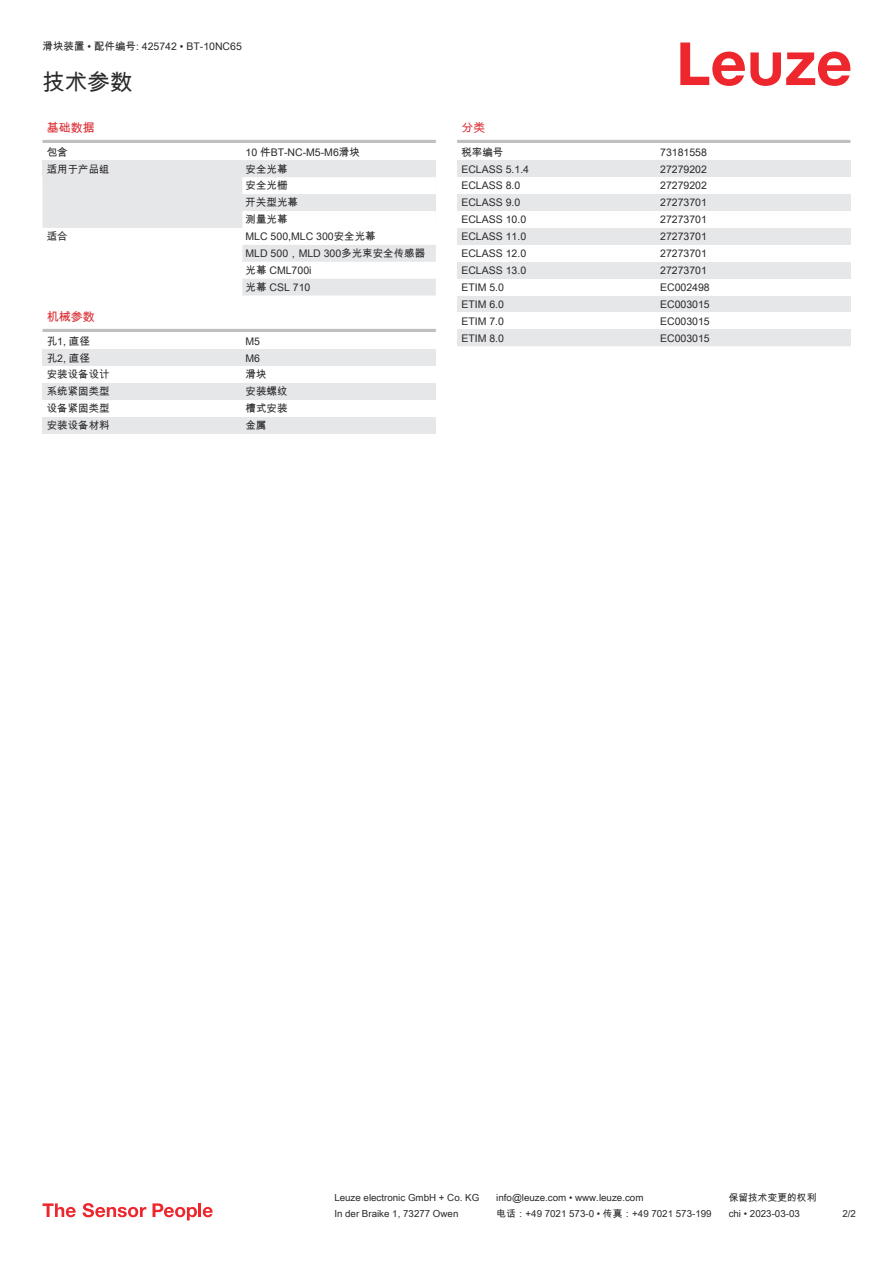
<style>
.page{position:relative;width:893px;height:1263px;background:#fff}
.page>*{position:absolute;margin:0;border:0;box-sizing:border-box;transform-origin:0 0}
.t1{font:22.5px "Arial Unicode MS";color:#2b292a}
.t2{font:12px "Arial Unicode MS";color:#db2a30}
.t3{font:10.5px/17px "Arial Unicode MS";color:#2b292a}
.t4{font:9.75px "Arial Unicode MS";color:#2b292a}
</style>
<div class="page">
<svg style="left:680px;top:43px;width:170px;height:43px"></svg>
<svg style="left:43px;top:177px;width:393px;height:119px"></svg>
<hr style="left:43px;top:140px;width:393px;height:3px;background:#bdbfc1">
<div style="left:43px;top:160px;width:199px;height:17px;background:#e6e7e9"></div>
<div style="left:43px;top:228px;width:199px;height:17px;background:#fff"></div>
<svg style="left:242px;top:160px;width:194px;height:135px"></svg>
<hr style="left:43px;top:329px;width:393px;height:3px;background:#bdbfc1">
<div style="left:43px;top:349px;width:199px;height:17px;background:#e6e7e9"></div>
<div style="left:242px;top:349px;width:194px;height:17px;background:#e6e7e9"></div>
<div style="left:43px;top:383px;width:199px;height:17px;background:#e6e7e9"></div>
<div style="left:242px;top:383px;width:194px;height:17px;background:#e6e7e9"></div>
<div style="left:43px;top:417px;width:199px;height:17px;background:#e6e7e9"></div>
<div style="left:242px;top:417px;width:194px;height:17px;background:#e6e7e9"></div>
<hr style="left:457px;top:140px;width:393px;height:3px;background:#bdbfc1">
<div style="left:457px;top:160px;width:200px;height:17px;background:#e6e7e9"></div>
<div style="left:657px;top:160px;width:193px;height:17px;background:#e6e7e9"></div>
<div style="left:457px;top:194px;width:200px;height:17px;background:#e6e7e9"></div>
<div style="left:657px;top:194px;width:193px;height:17px;background:#e6e7e9"></div>
<div style="left:457px;top:228px;width:200px;height:17px;background:#e6e7e9"></div>
<div style="left:657px;top:228px;width:193px;height:17px;background:#e6e7e9"></div>
<div style="left:457px;top:262px;width:200px;height:17px;background:#e6e7e9"></div>
<div style="left:657px;top:262px;width:193px;height:17px;background:#e6e7e9"></div>
<div style="left:457px;top:296px;width:200px;height:16px;background:#e6e7e9"></div>
<div style="left:657px;top:296px;width:193px;height:16px;background:#e6e7e9"></div>
<div style="left:457px;top:329px;width:200px;height:17px;background:#e6e7e9"></div>
<div style="left:657px;top:329px;width:193px;height:17px;background:#e6e7e9"></div>
<svg style="left:43px;top:1203px;width:33px;height:14px"></svg>
<svg style="left:83px;top:1203px;width:63px;height:14px"></svg>
<svg style="left:153px;top:1203px;width:44px;height:17px"></svg>
<hr style="left:198px;top:1203px;width:3px;height:14px;background:#ed272d">
<svg style="left:203px;top:1207px;width:10px;height:10px"></svg>
<p class="t3" style="left:43px;top:38px;width:201px">滑块装置 • 配件编号: 425742 • BT-10NC65</p>
<h1 class="t1" style="left:43px;top:66px;width:91px">技术参数</h1>
<p class="t2" style="left:47px;top:119px;width:49px">基础数据</p>
<p class="t3" style="left:47px;top:143px;width:22px">包含</p>
<p class="t3" style="left:246px;top:143px;width:116px">10 件BT-NC-M5-M6滑块</p>
<p class="t3" style="left:47px;top:160px;width:64px">适用于产品组</p>
<p class="t3" style="left:246px;top:160px;width:54px">安全光幕安全光栅开关型光幕测量光幕</p>
<p class="t3" style="left:47px;top:228px;width:22px">适合</p>
<p class="t3" style="left:246px;top:228px;width:181px">MLC 500,MLC 300安全光幕<br>MLD 500，MLD 300多光束安全传感器光幕 CML700i<br>光幕 CSL 710</p>
<p class="t2" style="left:47px;top:308px;width:49px">机械参数</p>
<p class="t3" style="left:47px;top:332px;width:45px">孔1, 直径</p>
<p class="t3" style="left:246px;top:332px;width:16px">M5</p>
<p class="t3" style="left:47px;top:349px;width:45px">孔2, 直径</p>
<p class="t3" style="left:246px;top:349px;width:16px">M6</p>
<p class="t3" style="left:47px;top:366px;width:64px">安装设备设计</p>
<p class="t3" style="left:246px;top:366px;width:22px">滑块</p>
<p class="t3" style="left:47px;top:383px;width:64px">系统紧固类型</p>
<p class="t3" style="left:246px;top:383px;width:43px">安装螺纹</p>
<p class="t3" style="left:47px;top:400px;width:64px">设备紧固类型</p>
<p class="t3" style="left:246px;top:400px;width:43px">槽式安装</p>
<p class="t3" style="left:47px;top:417px;width:64px">安装设备材料</p>
<p class="t3" style="left:246px;top:417px;width:22px">金属</p>
<p class="t2" style="left:461px;top:119px;width:25px">分类</p>
<p class="t3" style="left:461px;top:143px;width:43px">税率编号</p>
<p class="t3" style="left:660px;top:143px;width:48px">73181558</p>
<p class="t3" style="left:461px;top:160px;width:69px">ECLASS 5.1.4</p>
<p class="t3" style="left:660px;top:160px;width:48px">27279202</p>
<p class="t3" style="left:461px;top:177px;width:60px">ECLASS 8.0</p>
<p class="t3" style="left:660px;top:177px;width:48px">27279202</p>
<p class="t3" style="left:461px;top:194px;width:60px">ECLASS 9.0</p>
<p class="t3" style="left:660px;top:194px;width:48px">27273701</p>
<p class="t3" style="left:461px;top:211px;width:66px">ECLASS 10.0</p>
<p class="t3" style="left:660px;top:211px;width:48px">27273701</p>
<p class="t3" style="left:461px;top:228px;width:66px">ECLASS 11.0</p>
<p class="t3" style="left:660px;top:228px;width:48px">27273701</p>
<p class="t3" style="left:461px;top:245px;width:66px">ECLASS 12.0</p>
<p class="t3" style="left:660px;top:245px;width:48px">27273701</p>
<p class="t3" style="left:461px;top:262px;width:66px">ECLASS 13.0</p>
<p class="t3" style="left:660px;top:262px;width:48px">27273701</p>
<p class="t3" style="left:461px;top:278px;width:44px">ETIM 5.0</p>
<p class="t3" style="left:660px;top:278px;width:51px">EC002498</p>
<p class="t3" style="left:461px;top:295px;width:44px">ETIM 6.0</p>
<p class="t3" style="left:660px;top:295px;width:51px">EC003015</p>
<p class="t3" style="left:461px;top:312px;width:44px">ETIM 7.0</p>
<p class="t3" style="left:660px;top:312px;width:51px">EC003015</p>
<p class="t3" style="left:461px;top:329px;width:44px">ETIM 8.0</p>
<p class="t3" style="left:660px;top:329px;width:51px">EC003015</p>
<p class="t4" style="left:334px;top:1191px;width:146px">Leuze electronic GmbH + Co. KG</p>
<p class="t4" style="left:496px;top:1191px;width:149px">info@leuze.com • www.leuze.com</p>
<p class="t4" style="left:729px;top:1191px;width:89px">保留技术变更的权利</p>
<p class="t4" style="left:334px;top:1206px;width:126px">In der Braike 1, 73277 Owen</p>
<p class="t4" style="left:496px;top:1206px;width:217px">电话：+49 7021 573-0 • 传真：+49 7021 573-199</p>
<p class="t4" style="left:729px;top:1206px;width:73px">chi • 2023-03-03</p>
<p class="t4" style="left:842px;top:1206px;width:15px">2 /2</p>
</div>
